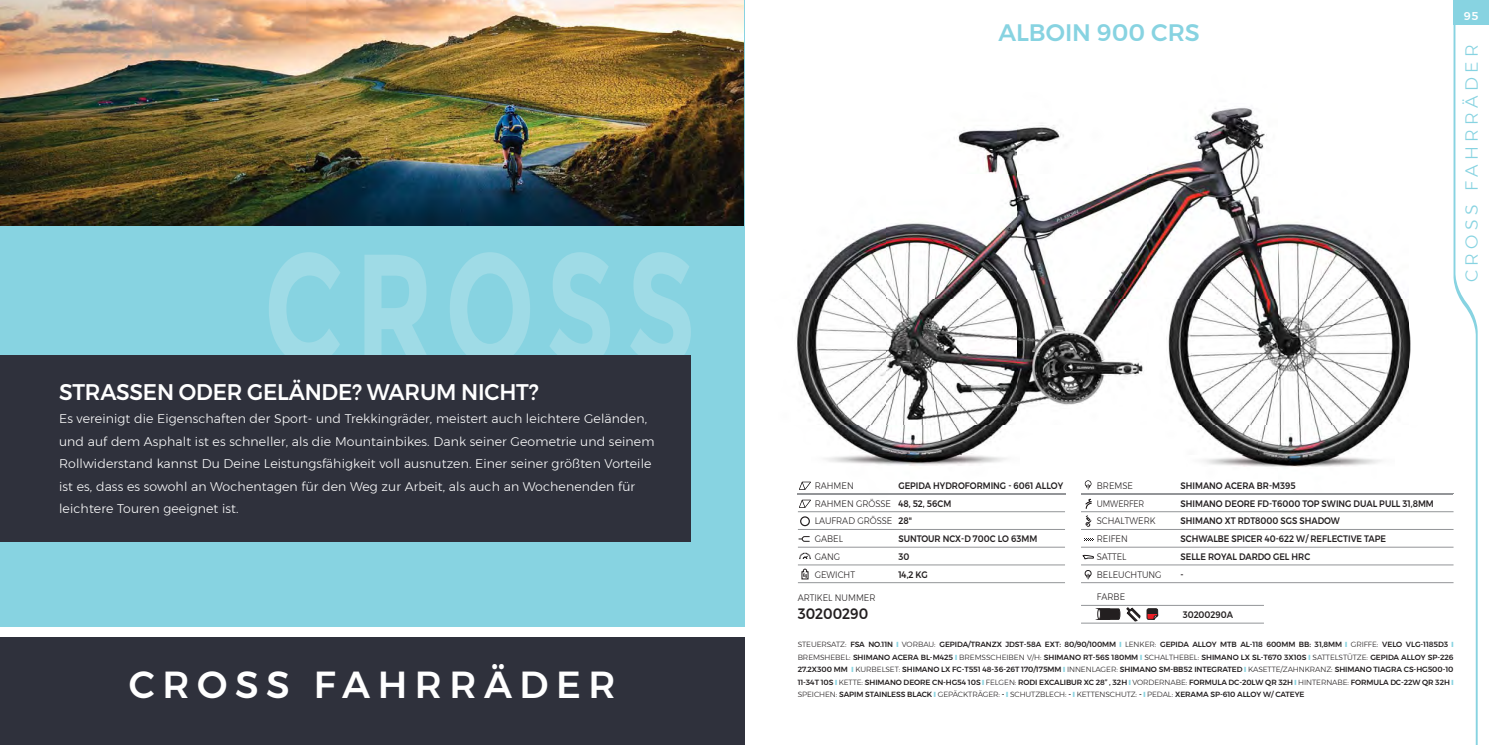
<style>
.page{position:relative;width:1489px;height:745px;background:#fff}
.page>*{position:absolute;margin:0;border:0;box-sizing:border-box;transform-origin:0 0}
.t1{font:700 156.25px "Montserrat";letter-spacing:.095em;color:#9fdbe6;scale:.7 1}
.t2{font:500 37.5px "Montserrat";letter-spacing:.2em;color:#fff}
.t3{font:500 23.75px "Montserrat";color:#87d3e1}
.t4{font:500 22.5px "Montserrat";letter-spacing:-.01em;color:#fff;scale:.96 1}
.t5{font:300 17.5px "Montserrat";letter-spacing:.25em;color:#87d3e1}
.t6{font:500 15px "Montserrat";color:#231f20;scale:.9 1}
.t7{font:300 12.5px/22.5px "Montserrat";letter-spacing:.01em;color:#fff}
.t8{font:500 11.25px "Montserrat";color:#fff}
.t9{font:500 9.38px/17.8px "Montserrat";color:#231f20;scale:.9 1}
.t10{font:300 9.38px/17.8px "Montserrat";color:#231f20;scale:.9 1}
.t11{font:300 9.38px "Montserrat";color:#231f20;scale:.85 1}
.t12{font:500 7.5px/12.5px "Montserrat";letter-spacing:-.01em;color:#231f20;text-align:justify}
.s1{font-weight:300}
.s2{font-weight:500}
.s3{color:#87d3e1}
</style>
<div class="page">
<div style="left:1453px;top:0;width:35px;height:25px;background:#87d3e1"></div>
<svg style="left:1453px;top:25px;width:24px;height:719px"></svg>
<hr style="left:797px;top:528px;width:267px;height:1px;background:#939598">
<hr style="left:797px;top:546px;width:267px;height:1px;background:#939598">
<hr style="left:797px;top:564px;width:267px;height:1px;background:#939598">
<hr style="left:797px;top:582px;width:267px;height:1px;background:#939598">
<hr style="left:797px;top:511px;width:267px;height:1px;background:#939598">
<hr style="left:1080px;top:493px;width:373px;height:1px;background:#939598">
<hr style="left:1080px;top:511px;width:373px;height:1px;background:#939598">
<hr style="left:1080px;top:528px;width:373px;height:1px;background:#939598">
<hr style="left:1080px;top:546px;width:373px;height:1px;background:#939598">
<hr style="left:1080px;top:564px;width:373px;height:1px;background:#939598">
<hr style="left:1080px;top:582px;width:373px;height:1px;background:#939598">
<div style="left:800px;top:516px;width:9px;height:10px;border:1px solid #231f20;border-radius:50%"></div>
<svg style="left:799px;top:552px;width:11px;height:8px"></svg>
<svg style="left:1084px;top:570px;width:7px;height:9px"></svg>
<svg style="left:1082px;top:554px;width:11px;height:5px"></svg>
<svg style="left:1084px;top:538px;width:9px;height:3px"></svg>
<svg style="left:801px;top:568px;width:7px;height:11px"></svg>
<hr style="left:1080px;top:604px;width:183px;height:1px;background:#939598">
<hr style="left:1080px;top:622px;width:183px;height:1px;background:#939598">
<svg style="left:798px;top:536px;width:12px;height:5px"></svg>
<svg style="left:1097px;top:608px;width:23px;height:11px"></svg>
<svg style="left:1085px;top:515px;width:7px;height:12px"></svg>
<svg style="left:1146px;top:608px;width:12px;height:11px"></svg>
<svg style="left:1126px;top:607px;width:14px;height:14px"></svg>
<img style="left:796px;top:107px;width:655px;height:401px">
<img style="left:814px;top:493px;width:250px;height:1px">
<img style="left:815px;top:482px;width:37px;height:6px">
<img style="left:898px;top:482px;width:165px;height:6px">
<img style="left:815px;top:498px;width:75px;height:8px">
<img style="left:898px;top:499px;width:52px;height:8px">
<img style="left:1096px;top:493px;width:355px;height:1px">
<img style="left:1097px;top:482px;width:35px;height:6px">
<img style="left:1180px;top:482px;width:115px;height:6px">
<img style="left:1097px;top:499px;width:46px;height:7px">
<img style="left:1180px;top:499px;width:252px;height:8px">
<svg style="left:797px;top:481px;width:17px;height:26px"></svg>
<svg style="left:1080px;top:480px;width:16px;height:28px"></svg>
<img style="left:811px;top:454px;width:208px;height:11px">
<img style="left:1186px;top:455px;width:208px;height:11px">
<div style="left:0;top:0;width:744px;height:627px;background:#87d3e1"></div>
<div style="left:0;top:636px;width:744px;height:108px;background:#2f313c"></div>
<div style="left:0;top:626px;width:744px;height:10px;background:#fff"></div>
<div style="left:0;top:354px;width:691px;height:187px;background:#2f313c"></div>
<img style="left:0;top:0;width:743px;height:225px">
<h1 class="t1" style="left:264px;top:212px;width:618px">CROSS</h1>
<h3 class="t4" style="left:59px;top:378px;width:501px">STRASSEN ODER GELÄNDE? WARUM NICHT?</h3>
<p class="t7" style="left:59px;top:407px;width:597px">Es vereinigt die Eigenschaften der Sport- und Trekkingräder, meistert auch leichtere Geländen, und auf dem Asphalt ist es schneller, als die Mountainbikes. Dank seiner Geometrie und seinem Rollwiderstand kannst Du Deine Leistungsfähigkeit voll ausnutzen. Einer seiner größten Vorteile ist es, dass es sowohl an Wochentagen für den Weg zur Arbeit, als auch an Wochenenden für leichtere Touren geeignet ist.</p>
<h2 class="t2" style="left:129px;top:661px;width:488px">CROSS FAHRRÄDER</h2>
<h3 class="t3" style="left:998px;top:18px;width:203px">ALBOIN 900 CRS</h3>
<h3 class="t8" style="left:1463px;top:9px;width:16px">95</h3>
<h3 class="t5" style="left:1460px;top:282px;width:239px;rotate:-90deg">CROSS FAHRRÄDER</h3>
<p class="t9" style="left:814px;top:476px;width:277px;text-indent:84px">GEPIDA HYDROFORMING - 6061 ALLOY<br><span class="s1">RAHMEN GRÖSSE</span> 48, 52, 56CM</p>
<p class="t10" style="left:1096px;top:476px;width:42px">BREMSE</p>
<p class="t9" style="left:1180px;top:476px;width:129px">SHIMANO ACERA BR-M395</p>
<p class="t10" style="left:814px;top:476px;width:45px">RAHMEN</p>
<p class="t11" style="left:1096px;top:497px;width:57px">UMWERFER</p>
<p class="t9" style="left:1180px;top:494px;width:283px">SHIMANO DEORE FD-T6000 TOP SWING DUAL PULL 31,8MM</p>
<p class="t10" style="left:814px;top:511px;width:109px">LAUFRAD GRÖSSE <span class="s2">28"<br></span>GABEL</p>
<p class="t10" style="left:1096px;top:511px;width:67px">SCHALTWERK</p>
<p class="t9" style="left:1180px;top:511px;width:179px">SHIMANO XT RDT8000 SGS SHADOW</p>
<p class="t10" style="left:1096px;top:529px;width:36px">REIFEN</p>
<p class="t9" style="left:1180px;top:529px;width:230px">SCHWALBE SPICER 40-622 W/ REFLECTIVE TAPE</p>
<p class="t10" style="left:1096px;top:547px;width:34px">SATTEL</p>
<p class="t9" style="left:1180px;top:547px;width:146px">SELLE ROYAL DARDO GEL HRC</p>
<p class="t10" style="left:1096px;top:565px;width:73px">BELEUCHTUNG</p>
<p class="t9" style="left:1180px;top:565px;width:5px">-</p>
<p class="t10" style="left:1096px;top:587px;width:33px">FARBE</p>
<p class="t9" style="left:1182px;top:605px;width:58px">30200290A</p>
<p class="t9" style="left:898px;top:529px;width:156px">SUNTOUR NCX-D 700C LO 63MM</p>
<p class="t10" style="left:814px;top:547px;width:30px">GANG</p>
<p class="t9" style="left:898px;top:547px;width:14px">30</p>
<p class="t10" style="left:814px;top:565px;width:46px">GEWICHT</p>
<p class="t9" style="left:898px;top:565px;width:34px">14,2 KG</p>
<p class="t10" style="left:797px;top:588px;width:88px">ARTIKEL NUMMER</p>
<h3 class="t6" style="left:797px;top:603px;width:80px">30200290</h3>
<p class="t12" style="left:797px;top:638px;width:657px"><span class="s1">STEUERSATZ:</span> FSA NO.11N <span class="s3">❙</span> <span class="s1">VORBAU:</span> GEPIDA/TRANZX JDST-58A EXT: 80/90/100MM <span class="s3">❙</span> <span class="s1">LENKER:</span> GEPIDA ALLOY MTB AL-118 600MM BB: 31,8MM <span class="s3">❙</span> <span class="s1">GRIFFE:</span> VELO VLG-1185D3 <span class="s3">❙ </span><span class="s1">BREMSHEBEL:</span> SHIMANO ACERA BL-M425 <span class="s3">❙</span> <span class="s1">BREMSSCHEIBEN V/H:</span> SHIMANO RT-56S 180MM <span class="s3">❙</span> <span class="s1">SCHALTHEBEL:</span> SHIMANO LX SL-T670 3X10S <span class="s3">❙</span> <span class="s1">SATTELSTÜTZE:</span> GEPIDA ALLOY SP-226<br>27.2X300 MM <span class="s3">❙</span> <span class="s1">KURBELSET:</span> SHIMANO LX FC-T551 48-36-26T 170/175MM <span class="s3">❙</span> <span class="s1">INNENLAGER:</span> SHIMANO SM-BB52 INTEGRATED <span class="s3">❙</span> <span class="s1">KASETTE/ZAHNKRANZ:</span> SHIMANO TIAGRA CS-HG500-10<br>11-34T 10S <span class="s3">❙</span> <span class="s1">KETTE:</span> SHIMANO DEORE CN-HG54 10S <span class="s3">❙</span> <span class="s1">FELGEN:</span> RODI EXCALIBUR XC 28” , 32H <span class="s3">❙</span> <span class="s1">VORDERNABE:</span> FORMULA DC-20LW QR 32H <span class="s3">❙</span> <span class="s1">HINTERNABE:</span> FORMULA DC-22W QR 32H <span class="s3">❙ </span><span class="s1">SPEICHEN:</span> SAPIM STAINLESS BLACK <span class="s3">❙</span> <span class="s1">GEPÄCKTRÄGER:</span> - <span class="s3">❙</span> <span class="s1">SCHUTZBLECH:</span> - <span class="s3">❙</span> <span class="s1">KETTENSCHUTZ:</span> - <span class="s3">❙</span> <span class="s1">PEDAL:</span> XERAMA SP-610 ALLOY W/ CATEYE</p>
</div>
